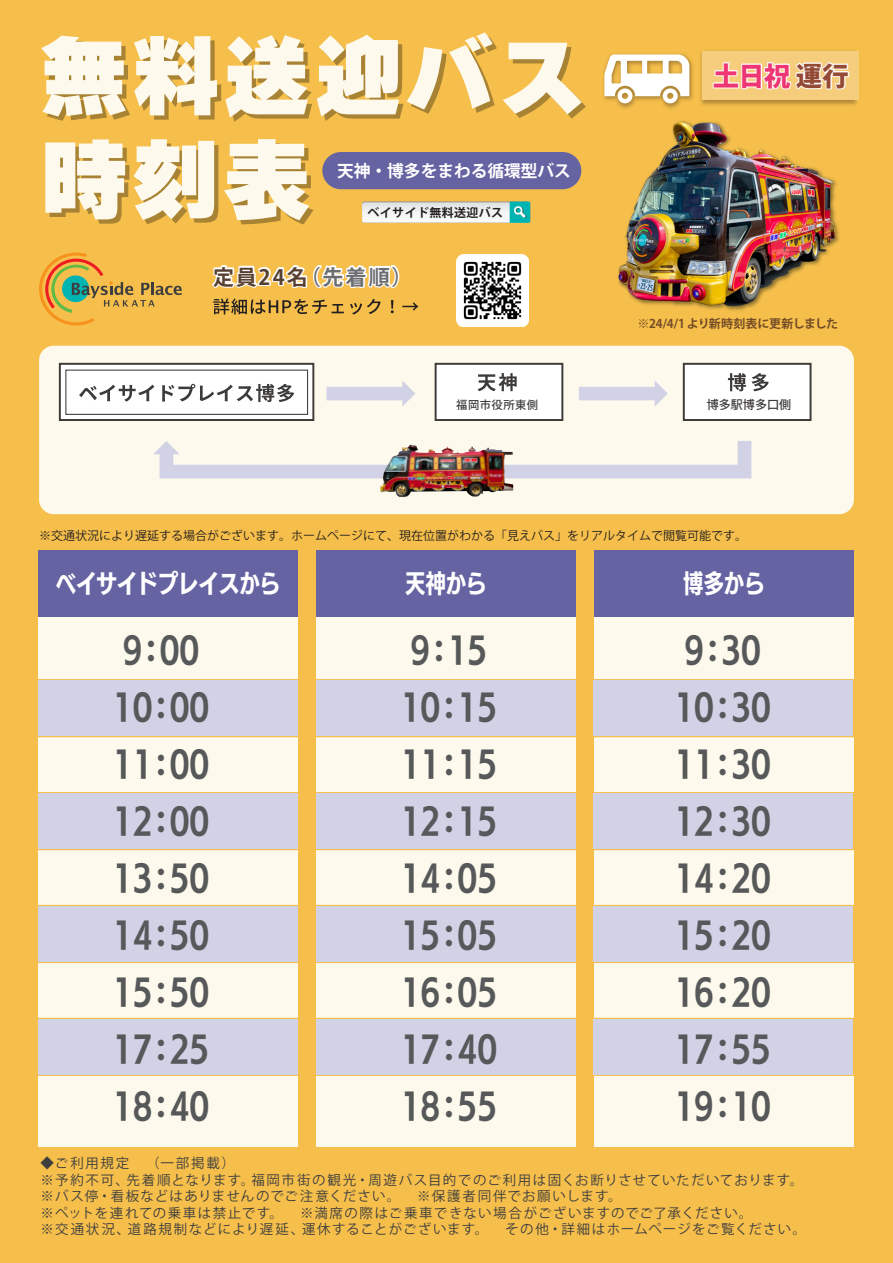
<style>
.page{position:relative;width:893px;height:1263px;background:#f6bf4b}
.page>*{position:absolute;margin:0;border:0;box-sizing:border-box;transform-origin:0 0}
.t1{font:87px/103.5px "Ruika 09";letter-spacing:.05em;color:#fdf9ec}
.t2{font:34.5px/57px "UD Kakugo C80 Pro B";color:#57585a}
.t3{font:800 26.55px "Koz Go Pr 6 N";color:#ee3673}
.t4{font:25.5px "UD Kakugo C80 Pro B";color:#fff}
.t5{font:700 21px "Koz Go Pr 6 N";letter-spacing:.1em;color:#584132}
.t6{font:700 16.65px "Koz Go Pr 6 N";color:#fff}
.t7{font:13.5px/16.5px "Koz Go Pr 6 N";letter-spacing:.095em;color:#3e3e3f}
.t8{font:12px "Koz Go Pr 6 N";color:#231f20}
.t9{font:700 12px "Koz Go Pr 6 N";letter-spacing:-.01em;color:#744c27}
.t10{font:700 12px "Koz Go Pr 6 N";letter-spacing:.03em;color:#231f20}
.t11{font:500 12px "Koz Go Pr 6 N";letter-spacing:.01em;color:#3d3b3a}
.t12{font:500 11.25px "Koz Go Pr 6 N";letter-spacing:.045em;color:#3e3e3f}
.s1{color:#6c6d70}
.s2{color:#954a35}
</style>
<div class="page">
<img style="left:570px;top:120px;width:269px;height:191px">
<img style="left:603px;top:50px;width:255px;height:59px">
<div style="left:702px;top:51px;width:157px;height:49px;background:#f5cd7c"></div>
<svg style="left:712px;top:62px;width:138px;height:28px"></svg>
<svg style="left:604px;top:54px;width:85px;height:49px;background:#f0debb"></svg>
<div style="left:39px;top:346px;width:815px;height:168px;background:#fdf9ec;border-radius:15px"></div>
<div style="left:322px;top:152px;width:259px;height:37px;background:#6663a3;border-radius:19px"></div>
<div style="left:59px;top:363px;width:255px;height:58px;background:#fff;border:2px solid #3d3b3a"></div>
<div style="left:435px;top:363px;width:128px;height:58px;background:#fff;border:2px solid #3d3b3a"></div>
<div style="left:683px;top:363px;width:128px;height:58px;background:#fff;border:2px solid #3d3b3a"></div>
<svg style="left:79px;top:385px;width:75px;height:17px"></svg>
<svg style="left:162px;top:384px;width:132px;height:18px"></svg>
<svg style="left:728px;top:373px;width:18px;height:18px"></svg>
<svg style="left:752px;top:373px;width:17px;height:18px"></svg>
<svg style="left:478px;top:373px;width:39px;height:18px"></svg>
<div style="left:326px;top:387px;width:78px;height:13px;background:#d2d2e7"></div>
<svg style="left:402px;top:381px;width:13px;height:26px"></svg>
<div style="left:579px;top:387px;width:77px;height:13px;background:#d2d2e7"></div>
<svg style="left:655px;top:381px;width:13px;height:25px"></svg>
<svg style="left:154px;top:441px;width:598px;height:44px"></svg>
<img style="left:380px;top:445px;width:133px;height:52px">
<svg style="left:39px;top:253px;width:143px;height:72px"></svg>
<svg style="left:212px;top:265px;width:188px;height:23px"></svg>
<div style="left:38px;top:551px;width:260px;height:595px;background:#fdf9ec"></div>
<div style="left:316px;top:551px;width:260px;height:595px;background:#fdf9ec"></div>
<div style="left:594px;top:551px;width:260px;height:595px;background:#fdf9ec"></div>
<div style="left:36px;top:679px;width:263px;height:58px;border:3px solid #f6bf4b"></div>
<div style="left:38px;top:680px;width:260px;height:56px;background:#d2d2e7"></div>
<div style="left:36px;top:792px;width:263px;height:58px;border:3px solid #f6bf4b"></div>
<div style="left:38px;top:793px;width:260px;height:56px;background:#d2d2e7"></div>
<div style="left:36px;top:905px;width:263px;height:58px;border:3px solid #f6bf4b"></div>
<div style="left:38px;top:906px;width:260px;height:55px;background:#d2d2e7"></div>
<div style="left:36px;top:1018px;width:263px;height:58px;border:3px solid #f6bf4b"></div>
<div style="left:38px;top:1019px;width:260px;height:55px;background:#d2d2e7"></div>
<div style="left:314px;top:679px;width:263px;height:58px;border:3px solid #f6bf4b"></div>
<div style="left:316px;top:680px;width:260px;height:56px;background:#d2d2e7"></div>
<div style="left:314px;top:792px;width:263px;height:58px;border:3px solid #f6bf4b"></div>
<div style="left:316px;top:793px;width:260px;height:56px;background:#d2d2e7"></div>
<div style="left:314px;top:905px;width:263px;height:58px;border:3px solid #f6bf4b"></div>
<div style="left:316px;top:906px;width:260px;height:55px;background:#d2d2e7"></div>
<div style="left:314px;top:1018px;width:263px;height:58px;border:3px solid #f6bf4b"></div>
<div style="left:316px;top:1019px;width:260px;height:55px;background:#d2d2e7"></div>
<div style="left:592px;top:679px;width:262px;height:58px;border:3px solid #f6bf4b"></div>
<div style="left:593px;top:680px;width:260px;height:56px;background:#d2d2e7"></div>
<div style="left:592px;top:792px;width:262px;height:58px;border:3px solid #f6bf4b"></div>
<div style="left:593px;top:793px;width:260px;height:56px;background:#d2d2e7"></div>
<div style="left:592px;top:905px;width:262px;height:58px;border:3px solid #f6bf4b"></div>
<div style="left:593px;top:906px;width:260px;height:55px;background:#d2d2e7"></div>
<div style="left:592px;top:1018px;width:262px;height:58px;border:3px solid #f6bf4b"></div>
<div style="left:593px;top:1019px;width:260px;height:55px;background:#d2d2e7"></div>
<div style="left:38px;top:550px;width:260px;height:67px;background:#6663a3"></div>
<div style="left:316px;top:550px;width:260px;height:67px;background:#6663a3"></div>
<div style="left:594px;top:550px;width:260px;height:67px;background:#6663a3"></div>
<img style="left:457px;top:254px;width:72px;height:72px">
<svg style="left:362px;top:202px;width:168px;height:21px;background:#d4e7e7"></svg>
<svg style="left:213px;top:298px;width:131px;height:16px"></svg>
<svg style="left:350px;top:299px;width:31px;height:16px"></svg>
<svg style="left:391px;top:300px;width:3px;height:13px"></svg>
<svg style="left:402px;top:302px;width:16px;height:9px"></svg>
<div style="left:65px;top:370px;width:243px;height:45px;border:1px solid #3d3b3a"></div>
<h1 class="t1" style="left:41px;top:24px;width:545px">無料送迎バス時刻表</h1>
<p class="t6" style="left:337px;top:162px;width:235px">天神・博多をまわる循環型バス</p>
<p class="t10" style="left:368px;top:206px;width:137px">ベイサイド無料送迎バス</p>
<h3 class="t5" style="left:213px;top:265px;width:201px">定員24名<span class="s1">（先着順）</span></h3>
<h3 class="t3" style="left:713px;top:61px;width:138px">土日祝 <span class="s2">運行</span></h3>
<p class="t9" style="left:637px;top:316px;width:202px">※24/4/1 より新時刻表に更新しました</p>
<p class="t12" style="left:456px;top:398px;width:83px">福岡市役所東側</p>
<p class="t11" style="left:707px;top:398px;width:86px">博多駅博多口側</p>
<p class="t8" style="left:39px;top:529px;width:710px">※交通状況により遅延する場合がございます。ホームページにて、現在位置がわかる「見えバス」をリアルタイムで閲覧可能です。</p>
<h3 class="t4" style="left:56px;top:563px;width:226px">ベイサイドプレイスから</h3>
<h3 class="t4" style="left:405px;top:563px;width:83px">天神から</h3>
<h3 class="t4" style="left:683px;top:563px;width:83px">博多から</h3>
<h2 class="t2" style="left:113px;top:622px;width:98px">9:00<br>10:00<br>11:00<br>12:00<br>13:50<br>14:50<br>15:50<br>17:25<br>18:40</h2>
<h2 class="t2" style="left:401px;top:622px;width:98px">9:15<br>10:15<br>11:15<br>12:15<br>14:05<br>15:05<br>16:05<br>17:40<br>18:55</h2>
<h2 class="t2" style="left:674px;top:622px;width:98px">9:30<br>10:30<br>11:30<br>12:30<br>14:20<br>15:20<br>16:20<br>17:55<br>19:10</h2>
<p class="t7" style="left:41px;top:1155px;width:782px">◆ご利用規定　（一部掲載）<br>※予約不可、先着順となります。福岡市街の観光・周遊バス目的でのご利用は固くお断りさせていただいております。<br>※バス停・看板などはありませんのでご注意ください。　※保護者同伴でお願いします。<br>※ペットを連れての乗車は禁止です。　※満席の際はご乗車できない場合がございますのでご了承ください。<br>※交通状況、道路規制などにより遅延、運休することがございます。　その他・詳細はホームページをご覧ください。　</p>
</div>
